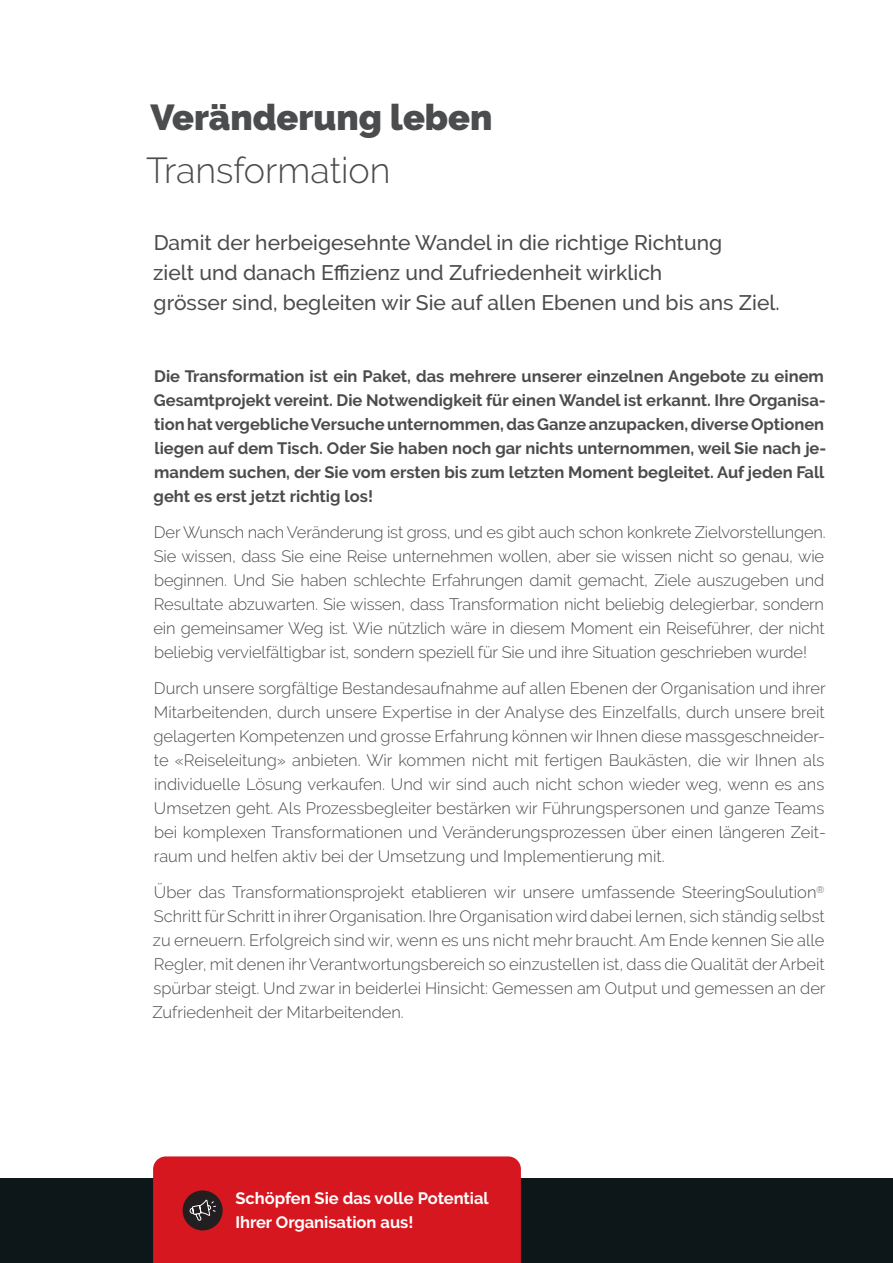
<style>
.page{position:relative;width:893px;height:1263px;background:#fff}
.page>*{position:absolute;margin:0;border:0;box-sizing:border-box;transform-origin:0 0}
.Haupttitel{font:900 36px/52.5px "Raleway";color:#4b4c4d}
.Titel{font:500 21px/30px "Raleway";color:#4b4c4d}
.Grundtext{font:300 16.5px/24px "Raleway";color:#4b4c4d;text-align:justify}
.Grundtext-2{font:700 16.5px/24px "Raleway";color:#4b4c4d}
.Grundtext-3{font:700 16.5px/24px "Raleway";color:#fff}
.s1{font-weight:300}
</style>
<div class="page">
<div style="left:0;top:1178px;width:893px;height:85px;background:#0d1619"></div>
<div style="left:153px;top:1156px;width:368px;height:107px;background:#d7171f"></div>
<p class="Haupttitel" style="left:146px;top:91px;width:348px">Veränderung leben<br><span class="s1">Transformation</span></p>
<p class="Titel" style="left:153px;top:228px;width:628px">Damit der herbeigesehnte Wandel in die richtige Richtung<br>zielt und danach Effizienz und Zufriedenheit wirklich<br>grösser sind, begleiten wir Sie auf allen Ebenen und bis ans Ziel.</p>
<p class="Grundtext-2" style="left:154px;top:365px;width:674px">Die Transformation ist ein Paket, das mehrere unserer einzelnen Angebote zu einem Gesamtprojekt vereint. Die Notwendigkeit für einen Wandel ist erkannt. Ihre Organisa&shy;tion hat vergebliche Versuche unternommen, das Ganze anzupacken, diverse Optionen liegen auf dem Tisch. Oder Sie haben noch gar nichts unternommen, weil Sie nach je&shy;mandem suchen, der Sie vom ersten bis zum letzten Moment begleitet. Auf jeden Fall geht es erst jetzt richtig los!</p>
<p class="Grundtext" style="left:153px;top:520px;width:674px">Der Wunsch nach Veränderung ist gross, und es gibt auch schon konkrete Zielvorstellungen.<br>Sie wissen, dass Sie eine Reise unternehmen wollen, aber sie wissen nicht so genau, wie beginnen. Und Sie haben schlechte Erfahrungen damit gemacht, Ziele auszugeben und Resultate abzuwarten. Sie wissen, dass Transformation nicht beliebig delegierbar, sondern ein gemeinsamer Weg ist. Wie nützlich wäre in diesem Moment ein Reiseführer, der nicht beliebig vervielfältigbar ist, sondern speziell für Sie und ihre Situation geschrieben wurde!</p>
<p class="Grundtext" style="left:153px;top:676px;width:674px">Durch unsere sorgfältige Bestandesaufnahme auf allen Ebenen der Organisation und ihrer Mitarbeitenden, durch unsere Expertise in der Analyse des Einzelfalls, durch unsere breit gelagerten Kompetenzen und grosse Erfahrung können wir Ihnen diese massgeschneider&shy;te «Reiseleitung» anbieten. Wir kommen nicht mit fertigen Baukästen, die wir Ihnen als individuelle Lösung verkaufen. Und wir sind auch nicht schon wieder weg, wenn es ans Umsetzen geht. Als Prozessbegleiter bestärken wir Führungspersonen und ganze Teams bei komplexen Transformationen und Veränderungsprozessen über einen längeren Zeit&shy;raum und helfen aktiv bei der Umsetzung und Implementierung mit.</p>
<p class="Grundtext" style="left:152px;top:880px;width:675px">Über das Transformationsprojekt etablieren wir unsere umfassende SteeringSoulution<sup>® </sup>Schritt für Schritt in ihrer Organisation. Ihre Organisation wird dabei lernen, sich ständig selbst zu erneuern. Erfolgreich sind wir, wenn es uns nicht mehr braucht. Am Ende kennen Sie alle Regler, mit denen ihr Verantwortungsbereich so einzustellen ist, dass die Qualität der Arbeit spürbar steigt. Und zwar in beiderlei Hinsicht: Gemessen am Output und gemessen an der Zufriedenheit der Mitarbeitenden.</p>
<p class="Grundtext-3" style="left:235px;top:1187px;width:255px">Schöpfen Sie das volle Potential<br>Ihrer Organisation aus!</p>
</div>
